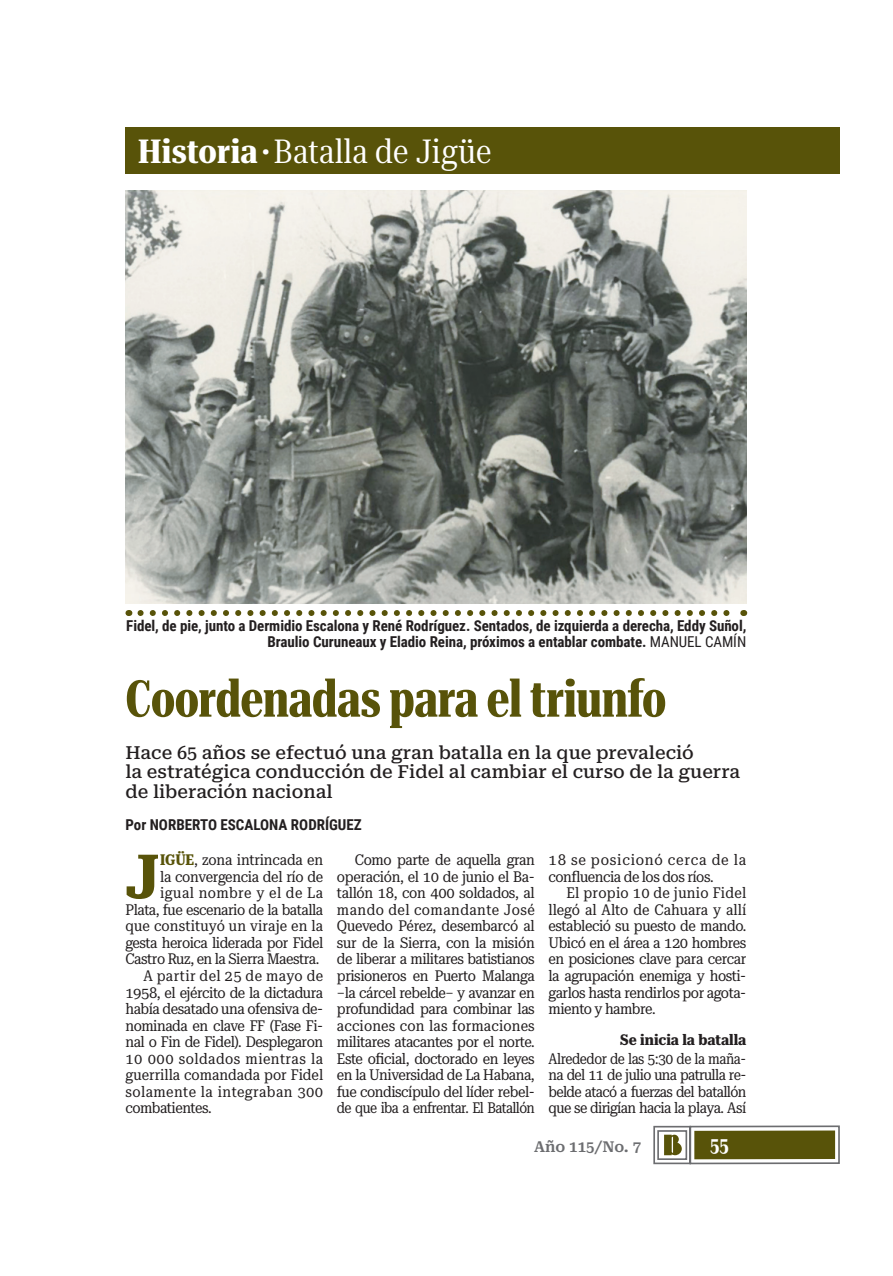
<style>
.page{position:relative;width:893px;height:1276px;background:#fff}
.page>*{position:absolute;margin:0;border:0;box-sizing:border-box;transform-origin:0 0}
.t1{font:700 61.5px "Roboto Serif 28 pt Condensed";color:#585309}
.t2{font:700 ultra-condensed 51px "Roboto Serif 120 pt";color:#585309}
.t3{font:33px "Roboto Serif 120 pt Condensed";letter-spacing:.01em;color:#fff}
.t4{font:700 ultra-condensed 21px "Roboto Serif 120 pt";color:#fff}
.t5{font:500 18px/19.5px "Roboto Serif";color:#231f20}
.t6{font:15px/16.5px "Roboto Serif 28 pt Condensed";letter-spacing:-.03em;color:#231f20;text-align:justify}
.t7{font:700 15px/16.5px "Roboto Condensed";letter-spacing:-.005em;color:#231f20;text-align:right}
.t8{font:15px/16.5px "Roboto Serif 28 pt Condensed";letter-spacing:-.03em;color:#231f20;text-align:justify;scale:.95 1}
.t9{font:15px "Roboto Serif 28 pt Condensed";letter-spacing:.03em;color:#231f20}
.t10{font:15px/16.5px "Roboto Serif 28 pt Condensed";letter-spacing:.01em;color:#231f20}
.t11{font:15px "Roboto Serif 28 pt Condensed";color:#231f20}
.t12{font:15px "Roboto Serif 28 pt Condensed";letter-spacing:-.01em;color:#231f20}
.t13{font:700 15px "Roboto Serif 28 pt Condensed";color:#231f20}
.t14{font:600 15px "Roboto Serif";color:#6c6d70}
.s1{font-weight:700}
.s2{font-weight:400}
.s3{font-weight:700;color:#585309}
</style>
<div class="page">
<svg style="left:653px;top:1125px;width:187px;height:40px"></svg>
<div style="left:694px;top:1130px;width:141px;height:29px;background:#585309"></div>
<div style="left:125px;top:128px;width:715px;height:46px;background:#585309"></div>
<svg style="left:140px;top:610px;width:590px;height:6px"></svg>
<img style="left:125px;top:190px;width:621px;height:413px">
<h3 class="t3" style="left:138px;top:133px;width:355px"><span class="s1">Historia∙</span>Batalla de Jigüe</h3>
<p class="t7" style="left:126px;top:617px;width:622px">Fidel, de pie, junto a Dermidio Escalona y René Rodríguez. Sentados, de izquierda a derecha, Eddy Suñol,<br>Braulio Curuneaux y Eladio Reina, próximos a entablar combate. <span class="s2">MANUEL CAMÍN</span></p>
<h2 class="t2" style="left:125px;top:669px;width:542px">Coordenadas para el triunfo</h2>
<p class="t5" style="left:125px;top:743px;width:616px">Hace 65 años se efectuó una gran batalla en la que prevaleció<br>la estratégica conducción de Fidel al cambiar el curso de la guerra de liberación nacional</p>
<p class="t7" style="left:125px;top:816px;width:238px">Por NORBERTO ESCALONA RODRÍGUEZ</p>
<h1 class="t1" style="left:125px;top:841px;width:36px">J</h1>
<p class="t12" style="left:160px;top:851px;width:165px"><span class="s3">IGÜE</span>, zona intrincada en</p>
<p class="t6" style="left:160px;top:868px;width:165px">la convergencia del río de</p>
<p class="t9" style="left:160px;top:884px;width:165px">igual nombre y el de La</p>
<p class="t6" style="left:125px;top:901px;width:199px">Plata, fue escenario de la batalla</p>
<p class="t10" style="left:125px;top:918px;width:199px">que constituyó un viraje en la</p>
<p class="t6" style="left:125px;top:934px;width:199px">gesta heroica liderada por Fidel</p>
<p class="t6" style="left:125px;top:951px;width:195px">Castro Ruz, en la Sierra Maestra.</p>
<p class="t9" style="left:143px;top:967px;width:181px">A partir del 25 de mayo de</p>
<p class="t6" style="left:125px;top:984px;width:199px">1958, el ejército de la dictadura</p>
<p class="t6" style="left:125px;top:1000px;width:199px">había desatado una ofensiva de-</p>
<p class="t6" style="left:125px;top:1017px;width:199px">nominada en clave FF (Fase Fi-</p>
<p class="t6" style="left:125px;top:1033px;width:199px">nal o Fin de Fidel). Desplegaron</p>
<p class="t9" style="left:125px;top:1049px;width:199px">10 000 soldados mientras la</p>
<p class="t11" style="left:125px;top:1066px;width:199px">guerrilla comandada por Fidel</p>
<p class="t9" style="left:125px;top:1082px;width:199px">solamente la integraban 300</p>
<p class="t6" style="left:125px;top:1099px;width:88px">combatientes.</p>
<p class="t6" style="left:337px;top:852px;width:199px;text-indent:18px">Como parte de aquella gran operación, el 10 de junio el Ba&shy;tallón 18, con 400 soldados, al mando del comandante José Quevedo Pérez, desembarcó al sur de la Sierra, con la misión de liberar a militares batistianos prisioneros en Puerto Malanga –la cárcel rebelde– y avanzar en profundidad para combinar las acciones con las formaciones militares atacantes por el norte.<br>Este oficial, doctorado en leyes en la Universidad de La Habana, fue condiscípulo del líder rebel&shy;de que iba a enfrentar. El Batallón</p>
<p class="t10" style="left:548px;top:852px;width:199px">18 se posicionó cerca de la confluencia de los dos ríos.</p>
<p class="t6" style="left:548px;top:885px;width:199px;text-indent:18px">El propio 10 de junio Fidel llegó al Alto de Cahuara y allí estableció su puesto de mando.<br>Ubicó en el área a 120 hombres en posiciones clave para cercar la agrupación enemiga y hosti&shy;garlos hasta rendirlos por agota&shy;miento y hambre.</p>
<p class="t13" style="left:620px;top:1031px;width:128px">Se inicia la batalla</p>
<p class="t8" style="left:548px;top:1050px;width:210px">Alrededor de las 5:30 de la maña&shy;na del 11 de julio una patrulla re&shy;belde atacó a fuerzas del batallón que se dirigían hacia la playa. Así</p>
<p class="t14" style="left:534px;top:1138px;width:109px">Año 115/No. 7</p>
<h3 class="t4" style="left:710px;top:1132px;width:20px">55</h3>
</div>
